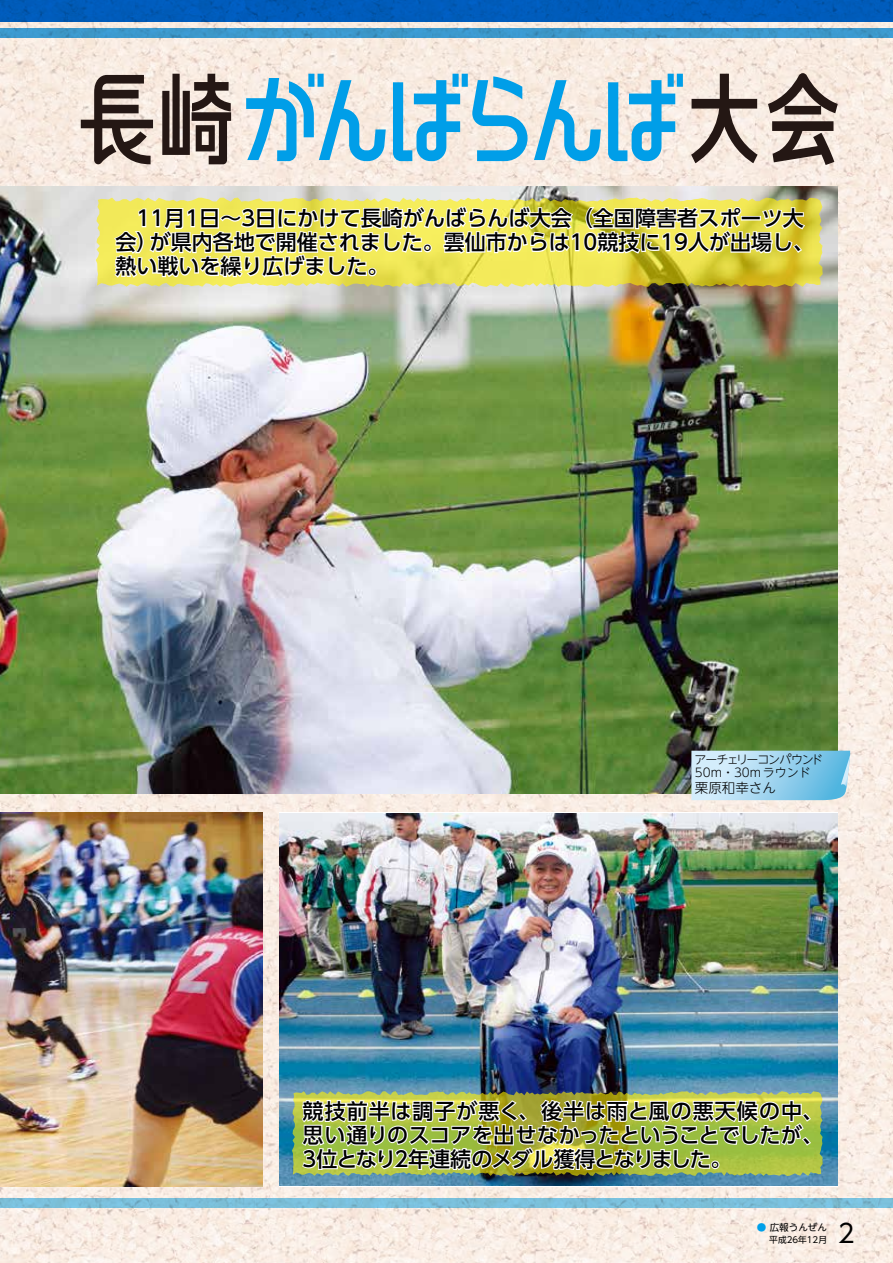
<style>
.page{position:relative;width:893px;height:1263px;background:#fff}
.page>*{position:absolute;margin:0;border:0;box-sizing:border-box;transform-origin:0 0}
.t1{font:25.5px "UD Shin Go NT Pr 6";color:#000}
.t2{font:500 21px/24px "UD Shin Go Pr 6";color:#000}
.t3{font:300 13.5px "UD Shin Go NT Pr 6";color:#000}
.t4{font:300 12px/12.8px "UD Shin Go NT Pr 6";letter-spacing:-.05em;color:#000}
.t5{font:9.6px "UD Shin Go NT Pr 6";color:#000}
.t6{font:8.7px "UD Shin Go NT Pr 6";color:#000}
.s1{color:#00a0e9}
</style>
<div class="page">
<img style="left:0;top:22px;width:893px;height:1241px">
<svg style="left:0;top:1198px;width:893px;height:10px;background:#7abed9"></svg>
<div style="left:0;top:0;width:893px;height:22px;background:#005cba"></div>
<div style="left:0;top:28px;width:893px;height:10px;background:#3c98cc"></div>
<svg style="left:246px;top:74px;width:140px;height:87px;background:#9dcee2"></svg>
<svg style="left:608px;top:74px;width:75px;height:87px;background:#89c8e3"></svg>
<svg style="left:534px;top:80px;width:67px;height:81px;background:#a5d0e2"></svg>
<svg style="left:162px;top:74px;width:69px;height:90px;background:#81746e"></svg>
<svg style="left:81px;top:75px;width:72px;height:89px;background:#958881"></svg>
<svg style="left:393px;top:74px;width:135px;height:87px;background:#92cbe3"></svg>
<svg style="left:768px;top:73px;width:70px;height:92px;background:#9e918a"></svg>
<svg style="left:691px;top:74px;width:67px;height:89px;background:#b3a69f"></svg>
<img style="left:0;top:812px;width:262px;height:374px">
<img style="left:279px;top:813px;width:559px;height:372px">
<img style="left:0;top:187px;width:838px;height:606px">
<svg style="left:96px;top:198px;width:727px;height:89px;background:#e5de6d"></svg>
<img style="left:292px;top:1091px;width:531px;height:85px">
<svg style="left:113px;top:205px;width:694px;height:83px"></svg>
<svg style="left:300px;top:1097px;width:512px;height:83px"></svg>
<svg style="left:691px;top:751px;width:159px;height:49px;background:#a3d6ef"></svg>
<p class="t2" style="left:150px;top:206px;width:666px;text-indent:-34px">　11月1日～3日にかけて長崎がんばらんば大会（全国障害者スポーツ大が県内各地で開催されました。雲仙市からは10競技に19人が出場し、</p>
<p class="t2" style="left:116px;top:230px;width:275px">会）<br>熱い戦いを繰り広げました。</p>
<p class="t4" style="left:694px;top:753px;width:130px">アーチェリーコンパウンド<br>50m・30mラウンド</p>
<p class="t3" style="left:695px;top:777px;width:82px">栗原和幸さん</p>
<p class="t2" style="left:303px;top:1098px;width:522px;text-align:justify">競技前半は調子が悪く、後半は雨と風の悪天候の中、思い通りのスコアを出せなかったということでしたが、3位となり2年連続のメダル獲得となりました。</p>
<p class="t5" style="left:757px;top:1219px;width:72px"><span class="s1">●</span> 広報うんぜん</p>
<p class="t1" style="left:838px;top:1212px;width:18px">2</p>
<p class="t6" style="left:769px;top:1233px;width:59px">平成26年12月</p>
</div>
